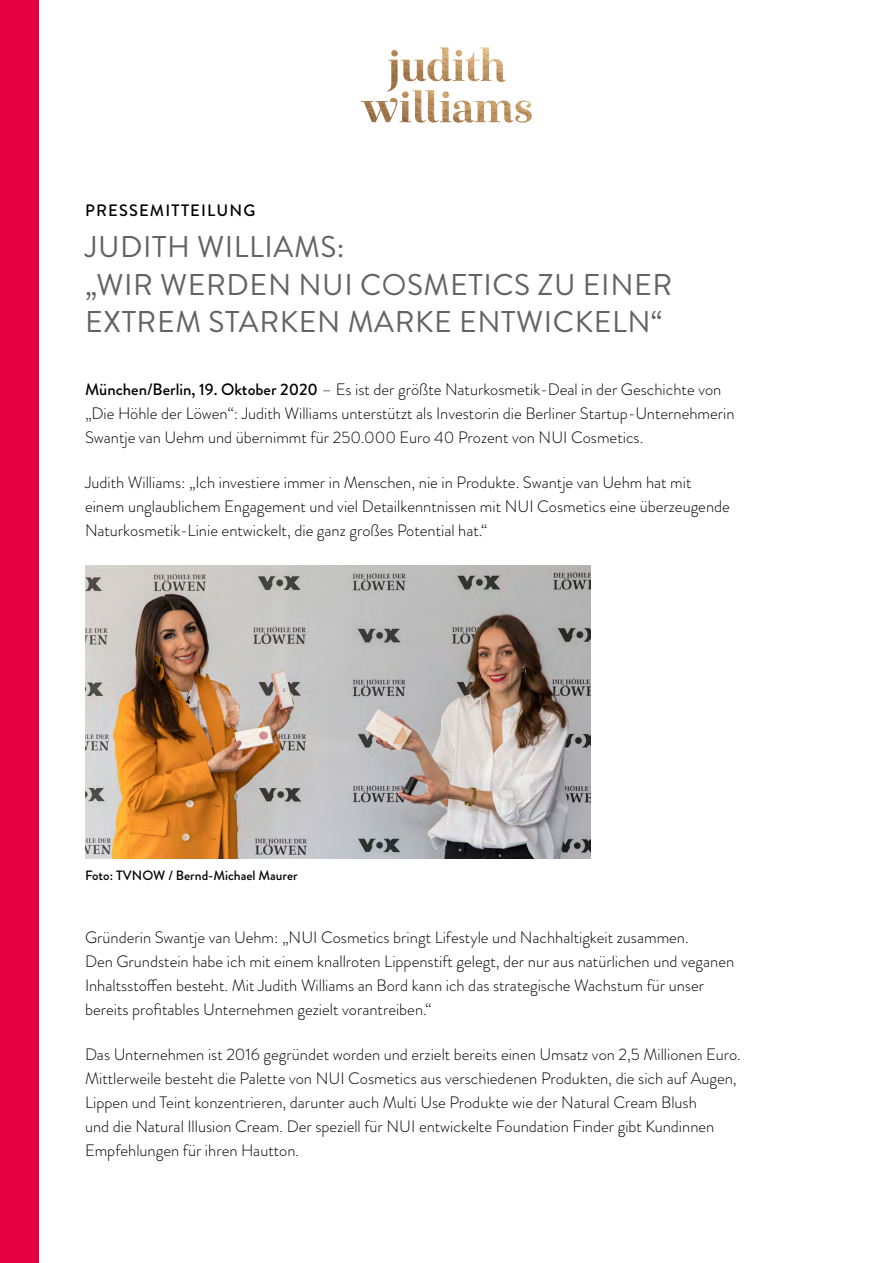
<style>
.page{position:relative;width:893px;height:1263px;background:#fff}
.page>*{position:absolute;margin:0;border:0;box-sizing:border-box;transform-origin:0 0}
.t1{font:30px/37.5px "Brandon Grotesque";letter-spacing:.02em;color:#646363}
.t2{font:300 16.5px/24px "Brandon Grotesque";color:#000}
.t3{font:500 16.5px "Brandon Grotesque";letter-spacing:.07em;color:#000}
.t4{font:500 13.5px "Brandon Grotesque";color:#000}
.s1{font-weight:500}
</style>
<div class="page">
<svg style="left:388px;top:47px;width:118px;height:43px"></svg>
<img style="left:361px;top:90px;width:171px;height:33px">
<div style="left:0;top:0;width:38px;height:1263px;background:#e50043"></div>
<img style="left:85px;top:566px;width:506px;height:293px">
<p class="t3" style="left:85px;top:199px;width:172px">PRESSEMITTEILUNG</p>
<h1 class="t1" style="left:85px;top:229px;width:589px">JUDITH WILLIAMS:<br>„WIR WERDEN NUI COSMETICS ZU EINER<br>EXTREM STARKEN MARKE ENTWICKELN“</h1>
<p class="t2" style="left:85px;top:377px;width:651px"><span class="s1">München/Berlin, 19. Oktober 2020</span> – Es ist der größte Naturkosmetik-Deal in der Geschichte von „Die Höhle der Löwen“: Judith Williams unterstützt als Investorin die Berliner Startup-Unternehmerin<br>Swantje van Uehm und übernimmt für 250.000 Euro 40 Prozent von NUI Cosmetics.</p>
<p class="t2" style="left:85px;top:470px;width:646px">Judith Williams: „Ich investiere immer in Menschen, nie in Produkte. Swantje van Uehm hat mit einem unglaublichem Engagement und viel Detailkenntnissen mit NUI Cosmetics eine überzeugende<br>Naturkosmetik-Linie entwickelt, die ganz großes Potential hat.“</p>
<p class="t4" style="left:85px;top:866px;width:214px">Foto: TVNOW / Bernd-Michael Maurer</p>
<p class="t2" style="left:85px;top:925px;width:651px">Gründerin Swantje van Uehm: „NUI Cosmetics bringt Lifestyle und Nachhaltigkeit zusammen.<br>Den Grundstein habe ich mit einem knallroten Lippenstift gelegt, der nur aus natürlichen und veganen Inhaltsstoffen besteht. Mit Judith Williams an Bord kann ich das strategische Wachstum für unser bereits profitables Unternehmen gezielt vorantreiben.“</p>
<p class="t2" style="left:85px;top:1042px;width:657px">Das Unternehmen ist 2016 gegründet worden und erzielt bereits einen Umsatz von 2,5 Millionen Euro.<br>Mittlerweile besteht die Palette von NUI Cosmetics aus verschiedenen Produkten, die sich auf Augen, Lippen und Teint konzentrieren, darunter auch Multi Use Produkte wie der Natural Cream Blush<br>und die Natural Illusion Cream. Der speziell für NUI entwickelte Foundation Finder gibt Kundinnen Empfehlungen für ihren Hautton.</p>
</div>
